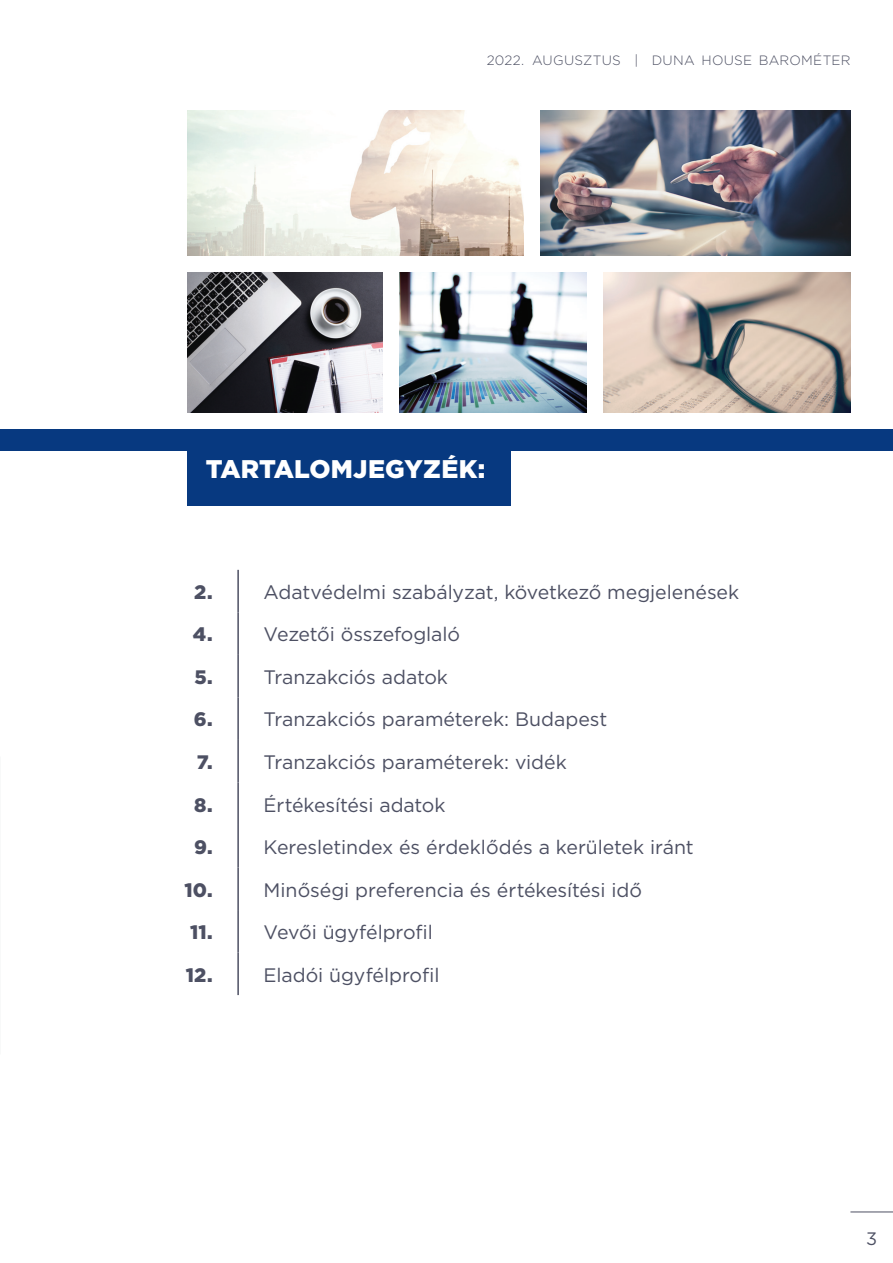
<style>
.page{position:relative;width:893px;height:1263px;background:#fff}
.page>*{position:absolute;margin:0;border:0;box-sizing:border-box;transform-origin:0 0}
.t1{font:900 25.5px "Gotham";letter-spacing:.005em;color:#fff}
.t2{font:19.5px "Gotham";letter-spacing:-.005em;color:#4d5063}
.t3{font:900 19.5px "Gotham";color:#4d5063}
.t4{font:18px "Gotham";color:#4d5063}
.t5{font:300 13.5px "Gotham";letter-spacing:.015em;color:#4d5063}
</style>
<div class="page">
<hr style="left:850px;top:1211px;width:43px;height:1px;background:#4d5063">
<img style="left:400px;top:272px;width:187px;height:140px">
<img style="left:187px;top:272px;width:196px;height:140px">
<img style="left:604px;top:272px;width:246px;height:140px">
<img style="left:540px;top:111px;width:310px;height:144px">
<img style="left:187px;top:111px;width:336px;height:144px">
<div style="left:0;top:429px;width:893px;height:22px;background:#073980"></div>
<div style="left:187px;top:429px;width:323px;height:77px;background:#073980"></div>
<hr style="left:237px;top:570px;width:2px;height:42px;background:#4d5063">
<hr style="left:237px;top:612px;width:2px;height:43px;background:#4d5063">
<hr style="left:237px;top:655px;width:2px;height:42px;background:#4d5063">
<hr style="left:237px;top:697px;width:2px;height:43px;background:#4d5063">
<hr style="left:237px;top:740px;width:2px;height:42px;background:#4d5063">
<hr style="left:237px;top:782px;width:2px;height:43px;background:#4d5063">
<hr style="left:237px;top:825px;width:2px;height:42px;background:#4d5063">
<hr style="left:237px;top:867px;width:2px;height:43px;background:#4d5063">
<hr style="left:237px;top:910px;width:2px;height:42px;background:#4d5063">
<hr style="left:237px;top:952px;width:2px;height:43px;background:#4d5063">
<p class="t5" style="left:487px;top:52px;width:365px">2022. AUGUSZTUS | DUNA HOUSE BAROMÉTER</p>
<p class="t1" style="left:206px;top:451px;width:281px">TARTALOMJEGYZÉK:</p>
<p class="t3" style="left:194px;top:578px;width:20px">2.</p>
<p class="t2" style="left:264px;top:579px;width:477px">Adatvédelmi szabályzat, következő megjelenések</p>
<p class="t3" style="left:193px;top:621px;width:21px">4.</p>
<p class="t2" style="left:264px;top:622px;width:198px">Vezetői összefoglaló</p>
<p class="t3" style="left:194px;top:664px;width:20px">5.</p>
<p class="t2" style="left:264px;top:664px;width:186px">Tranzakciós adatok</p>
<p class="t3" style="left:194px;top:706px;width:20px">6.</p>
<p class="t2" style="left:264px;top:707px;width:345px">Tranzakciós paraméterek: Budapest</p>
<p class="t3" style="left:197px;top:749px;width:17px">7.</p>
<p class="t2" style="left:264px;top:750px;width:305px">Tranzakciós paraméterek: vidék</p>
<p class="t3" style="left:194px;top:791px;width:20px">8.</p>
<p class="t2" style="left:264px;top:792px;width:183px">Értékesítési adatok</p>
<p class="t3" style="left:194px;top:834px;width:20px">9.</p>
<p class="t2" style="left:264px;top:835px;width:432px">Keresletindex és érdeklődés a kerületek iránt</p>
<p class="t3" style="left:185px;top:876px;width:30px">10.</p>
<p class="t2" style="left:264px;top:877px;width:380px">Minőségi preferencia és értékesítési idő</p>
<p class="t3" style="left:190px;top:919px;width:24px">11.</p>
<p class="t2" style="left:264px;top:920px;width:171px">Vevői ügyfélprofil</p>
<p class="t3" style="left:186px;top:961px;width:28px">12.</p>
<p class="t2" style="left:264px;top:962px;width:177px">Eladói ügyfélprofil</p>
<p class="t4" style="left:866px;top:1227px;width:13px">3</p>
</div>
